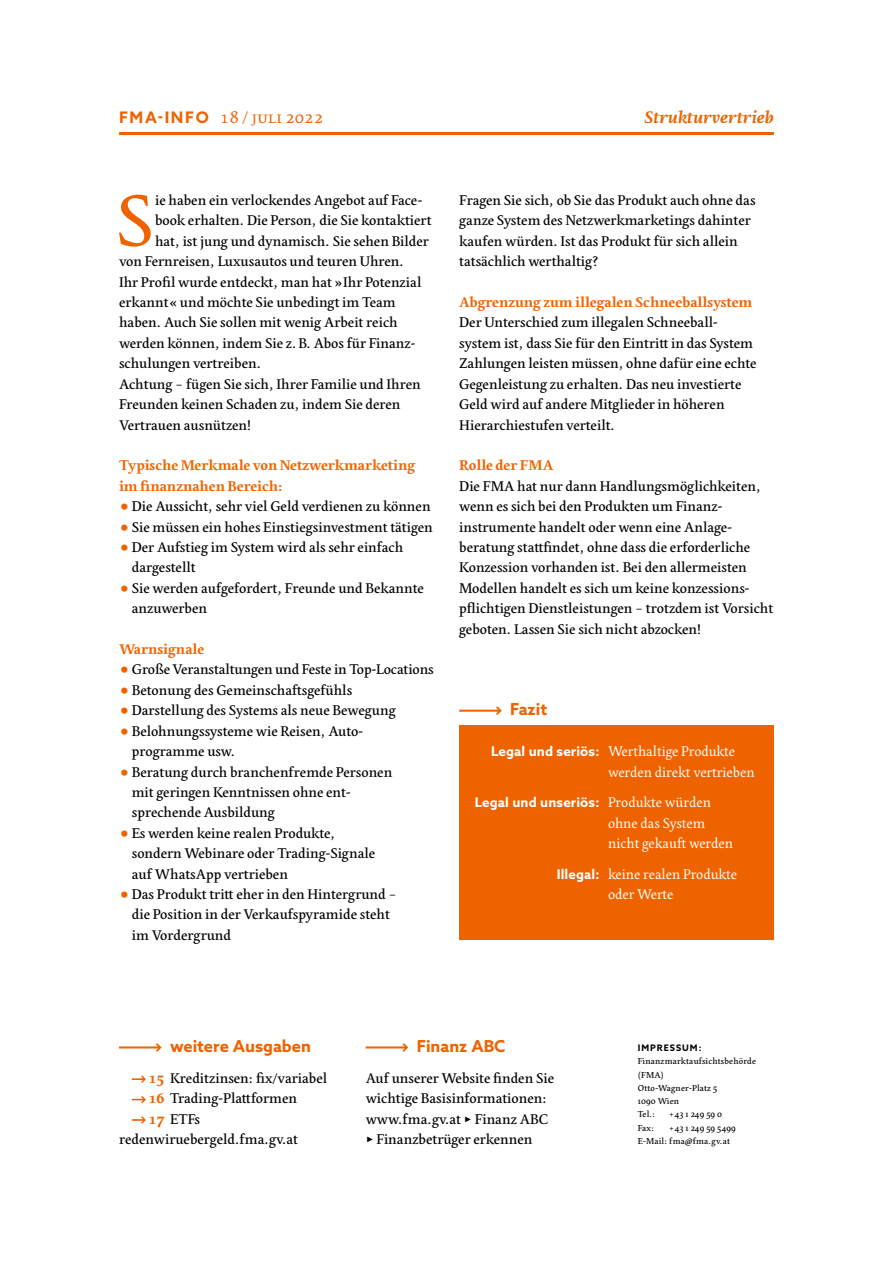
<style>
.page{position:relative;width:893px;height:1263px;background:#fff}
.page>*{position:absolute;margin:0;border:0;box-sizing:border-box;transform-origin:0 0}
.Fließtext{font:76.5px "Edita";color:#ee6300}
.t1{font:17.55px "Edita";color:#ee6300}
.t2{font:italic 700 17.55px "Edita";color:#ee6300}
.Überschrift_Kasten{font:700 16.5px "Azo Sans";color:#ee6300}
.Fließtext-2{font:14.7px/20.4px "Edita";color:#000}
.Fließtext-3{font:14.7px/20.4px "Edita";color:#fff}
.H3_diesmal_H2{font:700 14.7px/20.4px "Edita";color:#ee6300}
.Fließtext-4{font:700 13.35px "Azo Sans";letter-spacing:.01em;color:#fff}
.Fließtext-5{font:9px/13.2px "Edita";letter-spacing:.02em;color:#000}
.Fließtext-6{font:700 9px "Azo Sans";letter-spacing:.11em;color:#000}
.s1{font-family:"Azo Sans";font-weight:700;font-size:15.9px}
.s2{color:#ee6300}
.s3{font-family:"Azo Sans";font-weight:700;font-size:13.35px}
.s4{font-family:"Edita";font-weight:400;font-size:14.7px}
.s5{font-weight:700;color:#ee6300}
.s6{font-weight:700}
</style>
<div class="page">
<hr style="left:119px;top:132px;width:655px;height:3px;background:#ee6300">
<svg style="left:366px;top:1043px;width:42px;height:9px"></svg>
<svg style="left:132px;top:1075px;width:14px;height:8px"></svg>
<svg style="left:132px;top:1096px;width:14px;height:7px"></svg>
<svg style="left:132px;top:1116px;width:14px;height:8px"></svg>
<svg style="left:119px;top:1043px;width:43px;height:9px"></svg>
<div style="left:459px;top:725px;width:315px;height:215px;background:#ee6300"></div>
<svg style="left:459px;top:706px;width:43px;height:9px"></svg>
<p class="t1" style="left:119px;top:108px;width:206px"><span class="s1">FMA-INFO</span> 18 / juli 2022</p>
<p class="t2" style="left:645px;top:107px;width:131px">Strukturvertrieb</p>
<p class="Fließtext" style="left:116px;top:178px;width:38px">S</p>
<p class="Fließtext-2" style="left:155px;top:191px;width:269px">ie haben ein verlockendes Angebot auf Face-</p>
<p class="Fließtext-2" style="left:155px;top:211px;width:278px">book erhalten. Die Person, die Sie kontaktiert</p>
<p class="Fließtext-2" style="left:155px;top:231px;width:275px">hat, ist jung und dynamisch. Sie sehen Bilder</p>
<p class="Fließtext-2" style="left:119px;top:252px;width:287px">von Fernreisen, Luxusautos und teuren Uhren.</p>
<p class="Fließtext-2" style="left:119px;top:272px;width:304px">Ihr Profil wurde entdeckt, man hat »Ihr Potenzial</p>
<p class="Fließtext-2" style="left:119px;top:293px;width:278px">erkannt« und möchte Sie unbedingt im Team</p>
<p class="Fließtext-2" style="left:119px;top:313px;width:280px">haben. Auch Sie sollen mit wenig Arbeit reich</p>
<p class="Fließtext-2" style="left:119px;top:333px;width:297px">werden können, indem Sie z.B. Abos für Finanz-</p>
<p class="Fließtext-2" style="left:119px;top:354px;width:144px">schulungen vertreiben.</p>
<p class="Fließtext-2" style="left:119px;top:374px;width:303px">Achtung – fügen Sie sich, Ihrer Familie und Ihren<br>Freunden keinen Schaden zu, indem Sie deren<br>Vertrauen ausnützen!</p>
<h2 class="H3_diesmal_H2" style="left:119px;top:456px;width:298px">Typische Merkmale von Netzwerkmarketing im finanznahen Bereich:</h2>
<p class="Fließtext-2" style="left:119px;top:497px;width:313px"><span class="s2">○</span> Die Aussicht, sehr viel Geld verdienen zu können</p>
<p class="Fließtext-2" style="left:119px;top:517px;width:315px"><span class="s2">○</span> Sie müssen ein hohes Einstiegsinvestment tätigen</p>
<p class="Fließtext-2" style="left:132px;top:537px;width:273px;text-indent:-13px"><span class="s2">○</span> Der Aufstieg im System wird als sehr einfach dargestellt</p>
<p class="Fließtext-2" style="left:132px;top:578px;width:294px;text-indent:-13px"><span class="s2">○</span> Sie werden aufgefordert, Freunde und Bekannte anzuwerben</p>
<h2 class="H3_diesmal_H2" style="left:119px;top:639px;width:87px">Warnsignale</h2>
<p class="Fließtext-2" style="left:119px;top:660px;width:316px"><span class="s2">○</span> Große Veranstaltungen und Feste in Top-Locations</p>
<p class="Fließtext-2" style="left:119px;top:680px;width:235px"><span class="s2">○</span> Betonung des Gemeinschaftsgefühls</p>
<p class="Fließtext-2" style="left:119px;top:701px;width:278px"><span class="s2">○</span> Darstellung des Systems als neue Bewegung</p>
<p class="Fließtext-2" style="left:132px;top:721px;width:232px;text-indent:-13px"><span class="s2">○</span> Belohnungssysteme wie Reisen, Auto&shy;programme usw.</p>
<p class="Fließtext-2" style="left:132px;top:762px;width:262px;text-indent:-13px"><span class="s2">○</span> Beratung durch branchenfremde Personen mit geringen Kenntnissen ohne ent&shy;sprechende Ausbildung</p>
<p class="Fließtext-2" style="left:132px;top:823px;width:245px;text-indent:-13px"><span class="s2">○</span> Es werden keine realen Produkte, sondern -Webinare oder Trading-Signale auf WhatsApp vertrieben</p>
<p class="Fließtext-2" style="left:132px;top:884px;width:266px;text-indent:-13px"><span class="s2">○</span> Das Produkt tritt eher in den Hintergrund – die -Position in der Verkaufspyramide steht im Vordergrund</p>
<p class="Fließtext-2" style="left:459px;top:191px;width:298px">Fragen Sie sich, ob Sie das Produkt auch ohne das ganze System des Netzwerkmarketings dahinter kaufen würden. Ist das Produkt für sich allein tatsächlich werthaltig?</p>
<h2 class="H3_diesmal_H2" style="left:459px;top:292px;width:295px">Abgrenzung zum illegalen Schneeballsystem</h2>
<p class="Fließtext-2" style="left:459px;top:313px;width:299px">Der Unterschied zum illegalen Schneeball&shy;system ist, dass Sie für den Eintritt in das System Zahlungen leisten müssen, ohne dafür eine echte Gegenleistung zu erhalten. Das neu investierte Geld wird auf andere Mitglieder in höheren Hierarchiestufen verteilt.</p>
<h2 class="H3_diesmal_H2" style="left:459px;top:456px;width:96px">Rolle der FMA</h2>
<p class="Fließtext-2" style="left:459px;top:476px;width:315px">Die FMA hat nur dann Handlungsmöglichkeiten, wenn es sich bei den Produkten um Finanz&shy;instrumente handelt oder wenn eine Anlage&shy;beratung stattfindet, ohne dass die erforderliche Konzession vorhanden ist. Bei den allermeisten Modellen handelt es sich um keine konzessions&shy;pflichtigen Dienstleistungen – trotzdem ist Vorsicht geboten. Lassen Sie sich nicht abzocken!</p>
<h2 class="Überschrift_Kasten" style="left:510px;top:698px;width:38px">Fazit</h2>
<p class="Fließtext-3" style="left:608px;top:742px;width:148px;text-indent:-117px"><span class="s3">Legal und seriös:</span> Werthaltige Produkte werden direkt vertrieben</p>
<p class="Fließtext-4" style="left:475px;top:793px;width:238px">Legal und unseriös: <span class="s4">Produkte würden</span></p>
<p class="Fließtext-3" style="left:608px;top:813px;width:127px">ohne das System nicht gekauft werden</p>
<p class="Fließtext-3" style="left:608px;top:864px;width:130px;text-indent:-51px"><span class="s3">Illegal:</span> keine realen Produkte oder Werte</p>
<h2 class="Überschrift_Kasten" style="left:170px;top:1035px;width:142px">weitere Ausgaben</h2>
<p class="Fließtext-2" style="left:148px;top:1068px;width:180px"><span class="s5">15</span> Kreditzinsen: fix/variabel</p>
<p class="Fließtext-2" style="left:148px;top:1089px;width:150px"><span class="s5">16</span> Trading-Plattformen</p>
<p class="Fließtext-2" style="left:148px;top:1109px;width:53px"><span class="s5">17</span> ETFs</p>
<p class="Fließtext-2" style="left:119px;top:1129px;width:181px">redenwiruebergeld.fma.gv.at</p>
<h2 class="Überschrift_Kasten" style="left:417px;top:1035px;width:90px">Finanz ABC</h2>
<p class="Fließtext-2" style="left:366px;top:1068px;width:190px">Auf unserer Website finden Sie wichtige Basisinformationen: www.fma.gv.at <span class="s6">△</span> Finanz ABC <span class="s6">△</span> Finanzbetrüger erkennen</p>
<p class="Fließtext-6" style="left:638px;top:1042px;width:65px">IMPRESSUM:</p>
<p class="Fließtext-5" style="left:638px;top:1055px;width:120px">Finanzmarktaufsichtsbehörde (FMA)</p>
<p class="Fließtext-5" style="left:638px;top:1082px;width:81px">Otto-Wagner-Platz 5<br>1090 Wien</p>
<p class="Fließtext-5" style="left:638px;top:1108px;width:19px">Tel.:</p>
<p class="Fließtext-5" style="left:669px;top:1108px;width:54px">+43 1 249 59 0</p>
<p class="Fließtext-5" style="left:638px;top:1121px;width:18px">Fax:</p>
<p class="Fließtext-5" style="left:669px;top:1121px;width:68px">+43 1 249 59 5499</p>
<p class="Fließtext-5" style="left:638px;top:1135px;width:94px">E-Mail: fma@fma.gv.at</p>
</div>
